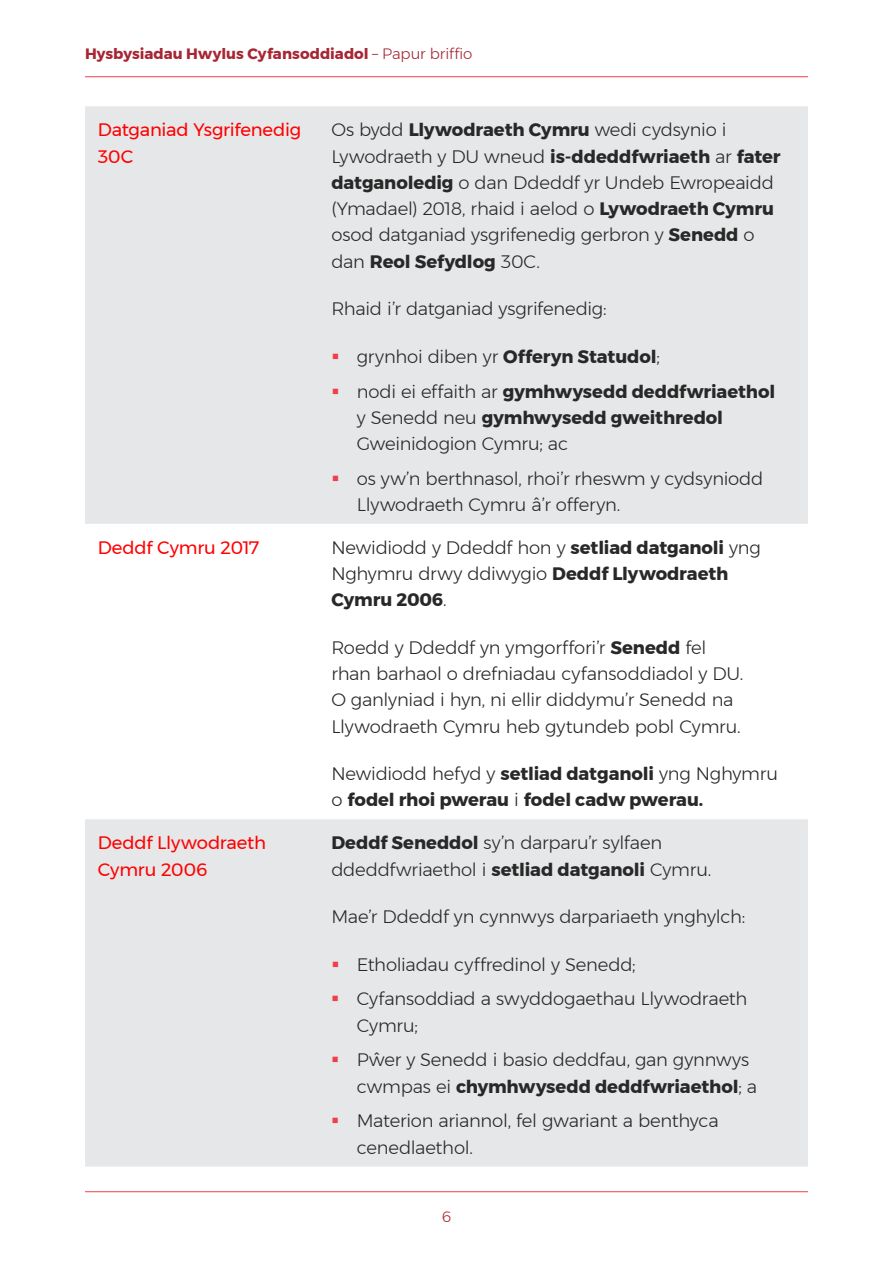
<style>
.page{position:relative;width:893px;height:1263px;background:#fff}
.page>*{position:absolute;margin:0;border:0;box-sizing:border-box;transform-origin:0 0}
.t1{font:300 18px/26.2px "Montserrat";letter-spacing:-.015em;color:#292829}
.t2{font:700 18px/34.8px "Montserrat";letter-spacing:-.005em;color:#292829}
.t3{font:18px/26.2px "Montserrat";letter-spacing:-.01em;color:#f00}
.t4{font:700 15px "Montserrat";color:#a72634}
.t5{font:300 15px "Montserrat";color:#a72634}
.s1{font-weight:300}
.s2{font-weight:700}
</style>
<div class="page">
<hr style="left:85px;top:1191px;width:723px;height:1px;background:#ef404a">
<hr style="left:85px;top:76px;width:723px;height:1px;background:#ef404a">
<div style="left:85px;top:106px;width:723px;height:418px;background:#e6e7e8"></div>
<div style="left:85px;top:819px;width:723px;height:347px;background:#e6e7e8"></div>
<svg style="left:333px;top:353px;width:5px;height:6px"></svg>
<svg style="left:333px;top:388px;width:5px;height:6px"></svg>
<svg style="left:333px;top:475px;width:5px;height:6px"></svg>
<svg style="left:333px;top:961px;width:5px;height:6px"></svg>
<svg style="left:333px;top:996px;width:5px;height:5px"></svg>
<svg style="left:333px;top:1057px;width:5px;height:5px"></svg>
<svg style="left:333px;top:1118px;width:5px;height:5px"></svg>
<p class="t4" style="left:85px;top:42px;width:389px">Hysbysiadau Hwylus Cyfansoddiadol <span class="s1">– Papur briffio</span></p>
<p class="t3" style="left:98px;top:117px;width:205px">Datganiad Ysgrifenedig<br>30C</p>
<p class="t1" style="left:331px;top:117px;width:451px">Os bydd <span class="s2">Llywodraeth Cymru</span> wedi cydsynio i Lywodraeth y DU wneud <span class="s2">is-ddeddfwriaeth</span> ar <span class="s2">fater datganoledig</span> o dan Ddeddf yr Undeb Ewropeaidd (Ymadael) 2018, rhaid i aelod o <span class="s2">Lywodraeth Cymru </span>osod datganiad ysgrifenedig gerbron y <span class="s2">Senedd</span> o dan <span class="s2">Reol Sefydlog</span> 30C.</p>
<p class="t1" style="left:331px;top:295px;width:277px">Rhaid i’r datganiad ysgrifenedig:</p>
<p class="t2" style="left:357px;top:339px;width:420px"><span class="s1">grynhoi diben yr</span> Offeryn Statudol<span class="s1">;<br>nodi ei effaith ar</span> gymhwysedd deddfwriaethol</p>
<p class="t1" style="left:357px;top:404px;width:368px">y Senedd neu <span class="s2">gymhwysedd gweithredol<br></span>Gweinidogion Cymru; ac</p>
<p class="t1" style="left:357px;top:465px;width:408px">os yw’n berthnasol, rhoi’r rheswm y cydsyniodd<br>Llywodraeth Cymru â’r offeryn.</p>
<p class="t3" style="left:98px;top:534px;width:163px">Deddf Cymru 2017</p>
<p class="t1" style="left:331px;top:534px;width:431px">Newidiodd y Ddeddf hon y <span class="s2">setliad datganoli</span> yng<br>Nghymru drwy ddiwygio <span class="s2">Deddf Llywodraeth<br>Cymru 2006</span>.</p>
<p class="t1" style="left:331px;top:634px;width:413px">Roedd y Ddeddf yn ymgorffori’r <span class="s2">Senedd</span> fel rhan barhaol o drefniadau cyfansoddiadol y DU.<br>O ganlyniad i hyn, ni ellir diddymu’r Senedd na Llywodraeth Cymru heb gytundeb pobl Cymru.</p>
<p class="t2" style="left:331px;top:761px;width:448px;line-height:26.2px"><span class="s1">Newidiodd hefyd y</span> setliad datganoli <span class="s1">yng Nghymru o</span> fodel rhoi pwerau <span class="s1">i</span> fodel cadw pwerau.</p>
<p class="t3" style="left:98px;top:830px;width:170px">Deddf Llywodraeth<br>Cymru 2006</p>
<p class="t1" style="left:331px;top:829px;width:381px"><span class="s2">Deddf Seneddol</span> sy’n darparu’r sylfaen ddeddfwriaethol i <span class="s2">setliad datganoli</span> Cymru.</p>
<p class="t1" style="left:331px;top:903px;width:415px">Mae’r Ddeddf yn cynnwys darpariaeth ynghylch:</p>
<p class="t1" style="left:357px;top:946px;width:392px;line-height:34.8px">Etholiadau cyffredinol y Senedd;<br>Cyfansoddiad a swyddogaethau Llywodraeth</p>
<p class="t1" style="left:357px;top:1007px;width:394px;line-height:34.8px">Cymru;<br>Pŵer y Senedd i basio deddfau, gan gynnwys</p>
<p class="t1" style="left:357px;top:1068px;width:402px;line-height:34.8px">cwmpas ei <span class="s2">chymhwysedd deddfwriaethol</span>; a<br>Materion ariannol, fel gwariant a benthyca</p>
<p class="t1" style="left:357px;top:1134px;width:118px">cenedlaethol.</p>
<p class="t5" style="left:442px;top:1206px;width:11px">6</p>
</div>
